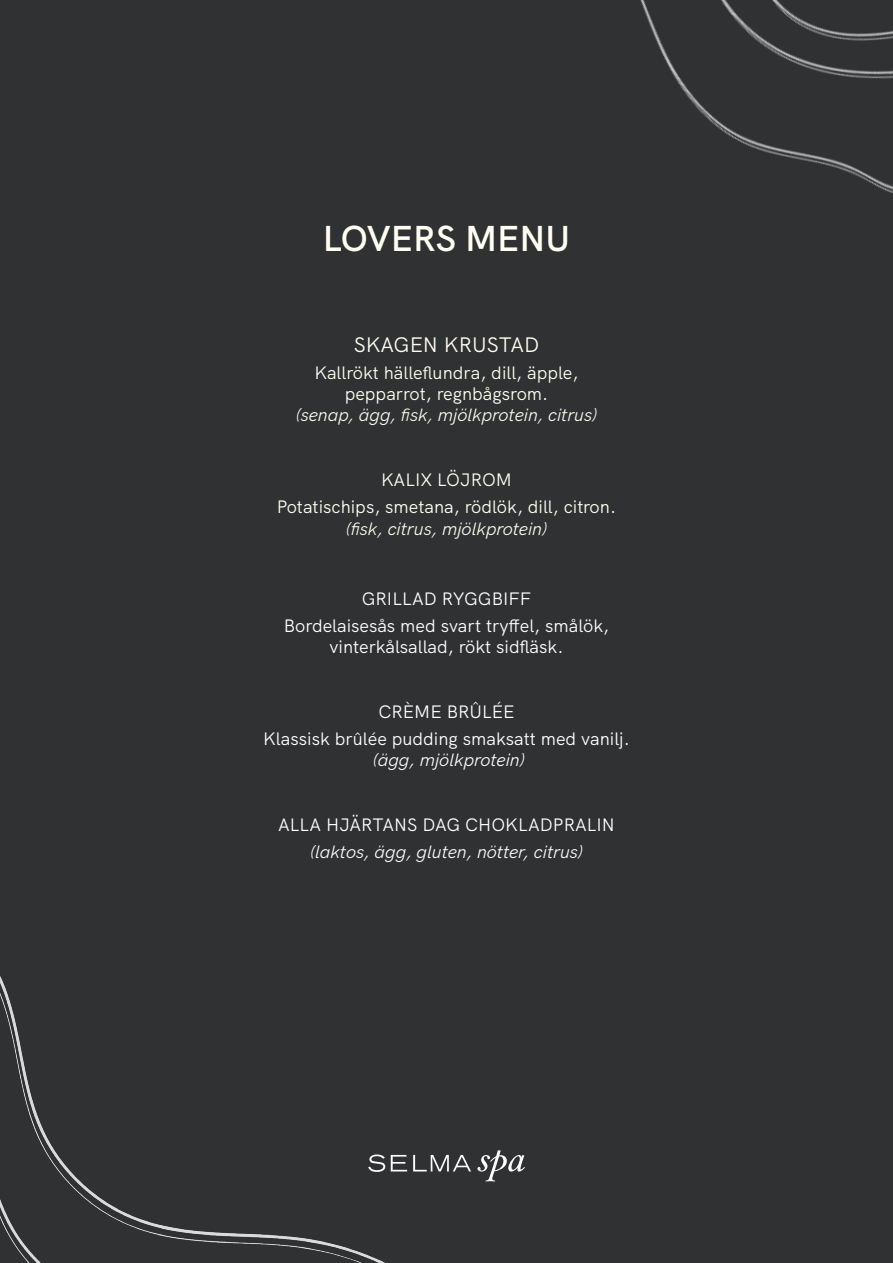
<style>
.page{position:relative;width:893px;height:1263px;background:#303132}
.page>*{position:absolute;margin:0;border:0;box-sizing:border-box;transform-origin:0 0}
.t1{font:600 36px "HK Grotesk";color:#fffef2}
.t2{font:21px "HK Grotesk";color:#fffef2}
.t3{font:18px "HK Grotesk";color:#fff}
.t4{font:18px/21px "HK Grotesk";color:#fffef2;text-align:center}
.t5{font:italic 18px "HK Grotesk Legacy";color:#fffef2}
.t6{font:italic 18px "HK Grotesk Legacy";color:#fff}
</style>
<div class="page">
<img style="left:0;top:976px;width:427px;height:287px">
<img style="left:640px;top:0;width:253px;height:194px">
<svg style="left:477px;top:1150px;width:48px;height:31px"></svg>
<svg style="left:368px;top:1154px;width:17px;height:18px"></svg>
<svg style="left:391px;top:1155px;width:16px;height:16px"></svg>
<svg style="left:413px;top:1155px;width:58px;height:16px"></svg>
<p class="t1" style="left:323px;top:210px;width:249px">LOVERS MENU</p>
<p class="t2" style="left:354px;top:328px;width:187px">SKAGEN KRUSTAD</p>
<p class="t4" style="left:314px;top:360px;width:265px">Kallrökt hälleflundra, dill, äpple, pepparrot, regnbågsrom.</p>
<p class="t5" style="left:296px;top:402px;width:303px">(senap, ägg, fisk, mjölkprotein, citrus)</p>
<p class="t4" style="left:381px;top:468px;width:132px">KALIX LÖJROM</p>
<p class="t4" style="left:277px;top:495px;width:341px">Potatischips, smetana, rödlök, dill, citron.</p>
<p class="t5" style="left:346px;top:515px;width:203px">(fisk, citrus, mjölkprotein)</p>
<p class="t3" style="left:362px;top:585px;width:171px">GRILLAD RYGGBIFF</p>
<p class="t3" style="left:284px;top:612px;width:327px">Bordelaisesås med svart tryffel, smålök,</p>
<p class="t3" style="left:329px;top:633px;width:236px">vinterkålsallad, rökt sidfläsk.</p>
<p class="t3" style="left:378px;top:697px;width:138px">CRÈME BRÛLÉE</p>
<p class="t3" style="left:263px;top:724px;width:368px">Klassisk brûlée pudding smaksatt med vanilj.</p>
<p class="t6" style="left:373px;top:747px;width:153px">(ägg, mjölkprotein)</p>
<p class="t3" style="left:278px;top:811px;width:338px">ALLA HJÄRTANS DAG CHOKLADPRALIN</p>
<p class="t6" style="left:310px;top:838px;width:274px">(laktos, ägg, gluten, nötter, citrus)</p>
</div>
